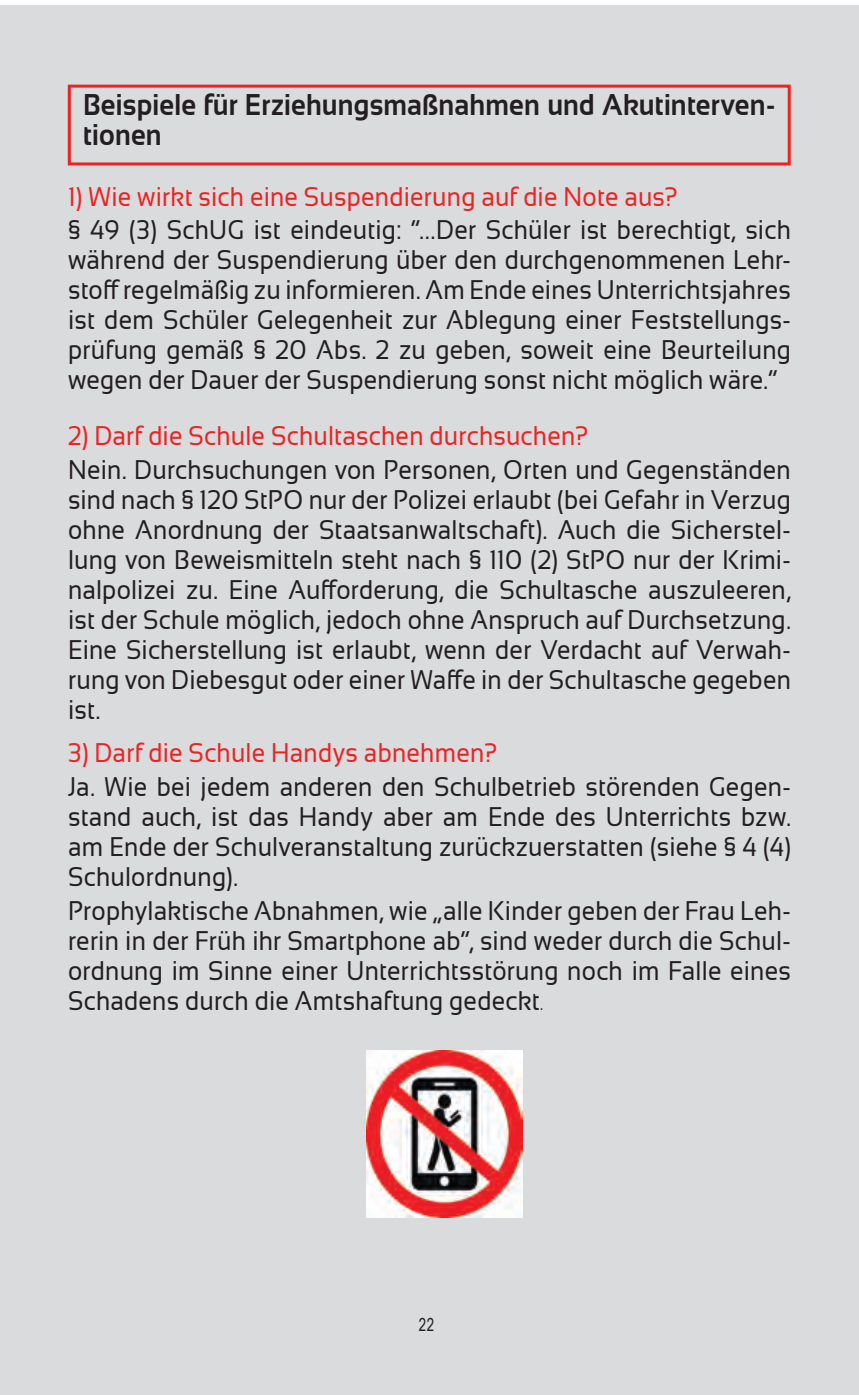
<style>
.page{position:relative;width:859px;height:1395px;background:#fff}
.page>*{position:absolute;margin:0;border:0;box-sizing:border-box;transform-origin:0 0}
.t1{font:700 30px/30px "Sansation";letter-spacing:.01em;color:#231f20;scale:.9 1}
.t2{font:27px/30px "Sansation";letter-spacing:.01em;color:#231f20;text-align:justify;scale:.9 1}
.t3{font:27px "Sansation";letter-spacing:.01em;color:#ec2323;scale:.9 1}
.t4{font:18px "Arial Narrow";color:#231f20;scale:.9 1}
.s1{font-family:"Arial Narrow";font-size:18px}
</style>
<div class="page">
<div style="left:0;top:6px;width:859px;height:1389px;background:#dadbdd"></div>
<div style="left:68px;top:85px;width:723px;height:80px;border:3px solid #ec2323"></div>
<img style="left:366px;top:1050px;width:156px;height:167px">
<p class="t1" style="left:83px;top:90px;width:771px">Beispiele für Erziehungsmaßnahmen und Akutinterven&shy;tionen</p>
<p class="t3" style="left:68px;top:182px;width:679px">1) Wie wirkt sich eine Suspendierung auf die Note aus?</p>
<p class="t2" style="left:68px;top:214px;width:805px">§ 49 (3) SchUG ist eindeutig: “...Der Schüler ist berechtigt, sich während der Suspendierung über den durchgenommenen Lehr&shy;stoff regelmäßig zu informieren. Am Ende eines Unterrichtsjahres ist dem Schüler Gelegenheit zur Ablegung einer Feststellungs&shy;prüfung gemäß § 20 Abs. 2 zu geben, soweit eine Beurteilung wegen der Dauer der Suspendierung sonst nicht möglich wäre.“</p>
<p class="t3" style="left:68px;top:420px;width:580px">2) Darf die Schule Schultaschen durchsuchen?</p>
<p class="t2" style="left:68px;top:454px;width:805px">Nein. Durchsuchungen von Personen, Orten und Gegenständen sind nach § 120 StPO nur der Polizei erlaubt (bei Gefahr in Verzug ohne Anordnung der Staatsanwaltschaft). Auch die Sicherstel&shy;lung von Beweismitteln steht nach § 110 (2) StPO nur der Krimi&shy;nalpolizei zu. Eine Aufforderung, die Schultasche auszuleeren, ist der Schule möglich, jedoch ohne Anspruch auf Durchsetzung.<br>Eine Sicherstellung ist erlaubt, wenn der Verdacht auf Verwah&shy;rung von Diebesgut oder einer Waffe in der Schultasche gegeben ist.</p>
<p class="t3" style="left:68px;top:737px;width:478px">3) Darf die Schule Handys abnehmen?</p>
<p class="t2" style="left:68px;top:771px;width:805px">Ja. Wie bei jedem anderen den Schulbetrieb störenden Gegen&shy;stand auch, ist das Handy aber am Ende des Unterrichts bzw. am Ende der Schulveranstaltung zurückzuerstatten (siehe § 4 (4)<br>Schulordnung).</p>
<p class="t2" style="left:68px;top:896px;width:805px">Prophylaktische Abnahmen, wie „alle Kinder geben der Frau Leh&shy;rerin in der Früh ihr Smartphone ab“, sind weder durch die Schul&shy;ordnung im Sinne einer Unterrichtsstörung noch im Falle eines Schadens durch die Amtshaftung gedeckt<span class="s1">.</span></p>
<p class="t4" style="left:419px;top:1311px;width:18px">22</p>
</div>
